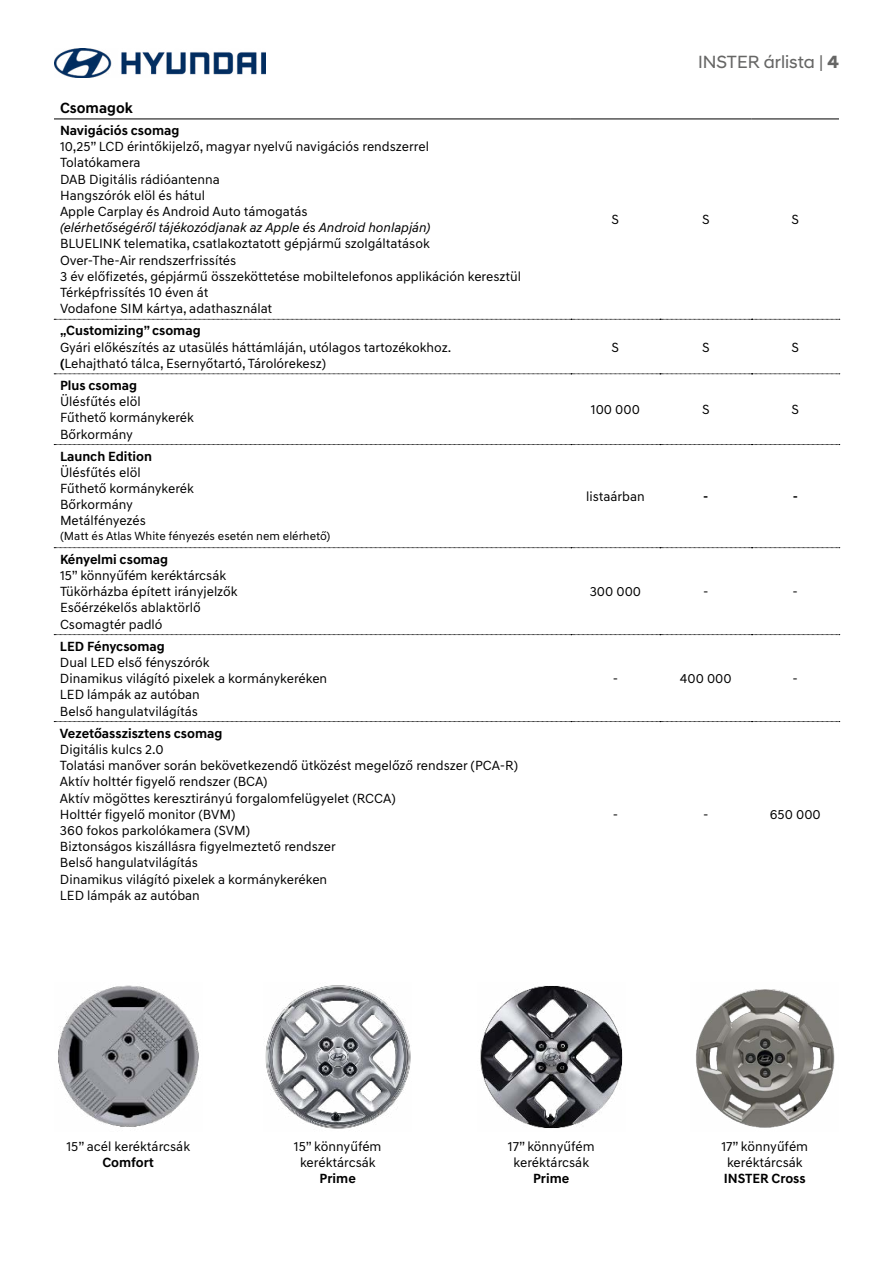
<style>
.page{position:relative;width:893px;height:1263px;background:#fff}
.page>*{position:absolute;margin:0;border:0;box-sizing:border-box;transform-origin:0 0}
.t1{font:18px "Hyundai Sans Head";color:#666665}
.t2{font:700 15px "Hyundai Sans Text";color:#000}
.t3{font:13.5px/16.2px "Hyundai Sans Text";color:#000}
.t4{font:700 13.5px "Hyundai Sans Text";color:#000}
.t5{font:italic 13.5px "Hyundai Sans Text";color:#000}
.t6{font:12px "Hyundai Sans Text";color:#000}
.s1{font-weight:700}
</style>
<div class="page">
<img style="left:54px;top:48px;width:212px;height:29px">
<svg style="left:54px;top:319px;width:786px;height:1px"></svg>
<svg style="left:54px;top:374px;width:786px;height:1px"></svg>
<hr style="left:54px;top:119px;width:517px;height:1px;background:#000">
<hr style="left:571px;top:119px;width:89px;height:1px;background:#000">
<hr style="left:660px;top:119px;width:92px;height:1px;background:#000">
<hr style="left:752px;top:119px;width:87px;height:1px;background:#000">
<svg style="left:54px;top:444px;width:786px;height:1px"></svg>
<svg style="left:54px;top:547px;width:786px;height:1px"></svg>
<svg style="left:54px;top:634px;width:786px;height:1px"></svg>
<svg style="left:54px;top:721px;width:786px;height:1px"></svg>
<img style="left:58px;top:985px;width:141px;height:142px">
<img style="left:265px;top:985px;width:146px;height:144px">
<img style="left:696px;top:989px;width:139px;height:139px">
<img style="left:480px;top:985px;width:143px;height:144px">
<p class="t2" style="left:60px;top:99px;width:74px">Csomagok</p>
<p class="t4" style="left:60px;top:122px;width:121px">Navigációs csomag</p>
<p class="t3" style="left:60px;top:139px;width:370px">10,25” LCD érintőkijelző, magyar nyelvű navigációs rendszerrel Tolatókamera<br>DAB Digitális rádióantenna<br>Hangszórók elöl és hátul<br>Apple Carplay és Android Auto támogatás</p>
<p class="t5" style="left:60px;top:219px;width:372px">(elérhetőségéről tájékozódjanak az Apple és Android honlapján)</p>
<p class="t3" style="left:60px;top:236px;width:463px">BLUELINK telematika, csatlakoztatott gépjármű szolgáltatások<br>Over-The-Air rendszerfrissítés<br>3 év előfizetés, gépjármű összeköttetése mobiltelefonos applikáción keresztül Térképfrissítés 10 éven át<br>Vodafone SIM kártya, adathasználat</p>
<h1 class="t1" style="left:698px;top:51px;width:142px">INSTER árlista | <span class="s1">4</span></h1>
<p class="t3" style="left:612px;top:211px;width:9px">S</p>
<p class="t3" style="left:702px;top:211px;width:9px">S</p>
<p class="t3" style="left:791px;top:211px;width:9px">S</p>
<p class="t4" style="left:60px;top:322px;width:142px">„Customizing” csomag</p>
<p class="t3" style="left:60px;top:339px;width:393px">Gyári előkészítés az utasülés háttámláján, utólagos tartozékokhoz. <span class="s1">(</span>Lehajtható tálca, Esernyőtartó, Tárolórekesz)</p>
<p class="t3" style="left:612px;top:339px;width:9px">S</p>
<p class="t3" style="left:702px;top:339px;width:9px">S</p>
<p class="t3" style="left:791px;top:339px;width:9px">S</p>
<p class="t4" style="left:60px;top:377px;width:79px">Plus csomag</p>
<p class="t3" style="left:60px;top:393px;width:135px">Ülésfűtés elöl<br>Fűthető kormánykerék<br>Bőrkormány</p>
<p class="t3" style="left:591px;top:402px;width:51px">100 000</p>
<p class="t3" style="left:702px;top:402px;width:9px">S</p>
<p class="t3" style="left:791px;top:402px;width:9px">S</p>
<p class="t4" style="left:60px;top:448px;width:94px">Launch Edition</p>
<p class="t3" style="left:60px;top:464px;width:135px">Ülésfűtés elöl<br>Fűthető kormánykerék<br>Bőrkormány<br>Metálfényezés</p>
<p class="t6" style="left:60px;top:528px;width:272px">(Matt és Atlas White fényezés esetén nem elérhető)</p>
<p class="t3" style="left:586px;top:488px;width:60px">listaárban</p>
<p class="t4" style="left:703px;top:488px;width:7px">-</p>
<p class="t4" style="left:793px;top:488px;width:7px">-</p>
<p class="t4" style="left:60px;top:551px;width:110px">Kényelmi csomag</p>
<p class="t3" style="left:60px;top:567px;width:179px">15” könnyűfém keréktárcsák<br>Tükörházba épített irányjelzők<br>Esőérzékelős ablaktörlő<br>Csomagtér padló</p>
<p class="t4" style="left:60px;top:638px;width:106px">LED Fénycsomag</p>
<p class="t3" style="left:60px;top:654px;width:269px">Dual LED első fényszórók<br>Dinamikus világító pixelek a kormánykeréken<br>LED lámpák az autóban<br>Belső hangulatvilágítás</p>
<p class="t4" style="left:60px;top:725px;width:164px">Vezetőasszisztens csomag</p>
<p class="t3" style="left:60px;top:741px;width:460px">Digitális kulcs 2.0<br>Tolatási manőver során bekövetkezendő ütközést megelőző rendszer (PCA-R)<br>Aktív holttér figyelő rendszer (BCA)<br>Aktív mögöttes keresztirányú forgalomfelügyelet (RCCA)<br>Holttér figyelő monitor (BVM)<br>360 fokos parkolókamera (SVM)<br>Biztonságos kiszállásra figyelmeztető rendszer<br>Belső hangulatvilágítás<br>Dinamikus világító pixelek a kormánykeréken<br>LED lámpák az autóban</p>
<p class="t3" style="left:590px;top:583px;width:53px">300 000</p>
<p class="t3" style="left:703px;top:583px;width:7px">-</p>
<p class="t3" style="left:793px;top:583px;width:7px">-</p>
<p class="t3" style="left:613px;top:670px;width:7px">-</p>
<p class="t3" style="left:680px;top:670px;width:53px">400 000</p>
<p class="t3" style="left:793px;top:670px;width:7px">-</p>
<p class="t3" style="left:613px;top:806px;width:7px">-</p>
<p class="t3" style="left:703px;top:806px;width:7px">-</p>
<p class="t3" style="left:770px;top:806px;width:52px">650 000</p>
<p class="t3" style="left:67px;top:1138px;width:125px">15” acél keréktárcsák</p>
<p class="t4" style="left:102px;top:1154px;width:53px">Comfort</p>
<p class="t3" style="left:294px;top:1138px;width:89px;text-align:center">15” könnyűfém keréktárcsák</p>
<p class="t4" style="left:320px;top:1170px;width:38px">Prime</p>
<p class="t3" style="left:508px;top:1138px;width:88px;text-align:center">17” könnyűfém keréktárcsák</p>
<p class="t4" style="left:533px;top:1170px;width:38px">Prime</p>
<p class="t3" style="left:721px;top:1138px;width:88px;text-align:center">17” könnyűfém keréktárcsák</p>
<p class="t4" style="left:724px;top:1170px;width:84px">INSTER Cross</p>
</div>
